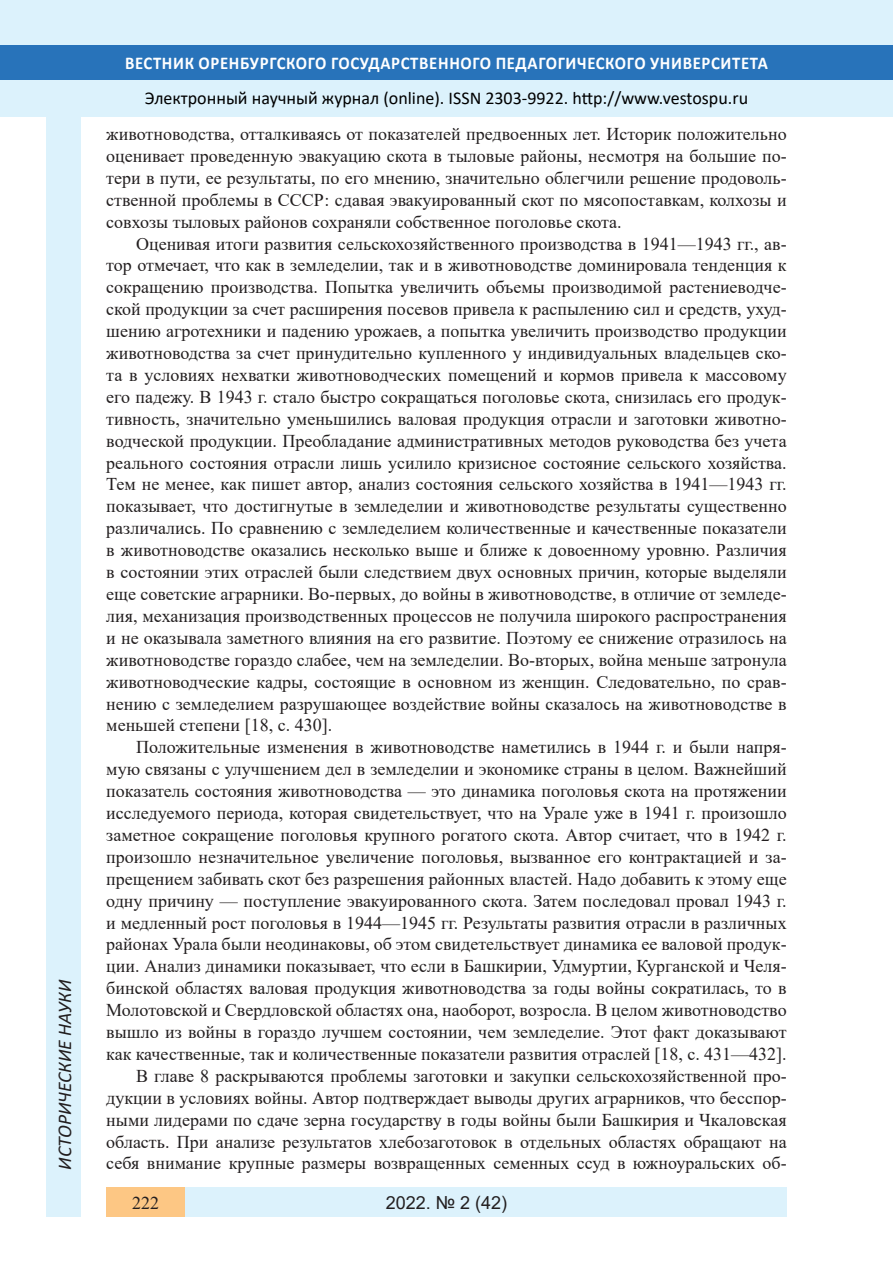
<style>
.page{position:relative;width:893px;height:1263px;background:#fff}
.page>*{position:absolute;margin:0;border:0;box-sizing:border-box;transform-origin:0 0}
.t1{font:italic 19.5px "Calibri";color:#231f20}
.Стиль2{font:18px/21.9px "Times New Roman";color:#231f20;text-align:justify}
.t2{font:18px "Calibri";color:#000}
.t3{font:700 18px "Calibri";letter-spacing:.04em;color:#fff;scale:.93 1}
.t4{font:18px "Arial";color:#231f20}
.t5{font:700 18px "Book Antiqua";color:#231f20}
</style>
<div class="page">
<div style="left:0;top:0;width:893px;height:116px;background:#dcf2fc"></div>
<div style="left:0;top:45px;width:893px;height:34px;background:#2873ba"></div>
<div style="left:106px;top:1188px;width:681px;height:29px;background:#dcf2fc"></div>
<div style="left:106px;top:1188px;width:79px;height:29px;background:#fdc784"></div>
<div style="left:47px;top:116px;width:34px;height:1101px;background:#dcf2fc"></div>
<p class="t1" style="left:51px;top:1179px;width:279px;rotate:-90deg">03.00.00 БИОЛОГИЧЕСКИЕ НАУКИ</p>
<p class="t1" style="left:51px;top:1170px;width:192px;rotate:-90deg">ИСТОРИЧЕСКИЕ НАУКИ</p>
<p class="t3" style="left:125px;top:50px;width:693px">ВЕСТНИК ОРЕНБУРГСКОГО ГОСУДАРСТВЕННОГО ПЕДАГОГИЧЕСКОГО УНИВЕРСИТЕТА</p>
<p class="t2" style="left:145px;top:85px;width:605px">Электронный научный журнал (online). ISSN 2303-9922. http://www.vestospu.ru</p>
<p class="t2" style="left:388px;top:85px;width:13px">O</p>
<p class="t2" style="left:583px;top:85px;width:13px">t</p>
<p class="t2" style="left:583px;top:85px;width:13px">t</p>
<p class="Стиль2" style="left:106px;top:122px;width:682px">животноводства, отталкиваясь от показателей предвоенных лет. Историк положительно оценивает проведенную эвакуацию скота в тыловые районы, несмотря на большие по&shy;тери в пути, ее результаты, по его мнению, значительно облегчили решение продоволь&shy;ственной проблемы в СССР: сдавая эвакуированный скот по мясопоставкам, колхозы и совхозы тыловых районов сохраняли собственное поголовье скота.</p>
<p class="Стиль2" style="left:106px;top:232px;width:682px;text-indent:30px">Оценивая итоги развития сельскохозяйственного производства в 1941—1943 гг., ав&shy;тор отмечает, что как в земледелии, так и в животноводстве доминировала тенденция к сокращению производства. Попытка увеличить объемы производимой растениеводче&shy;ской продукции за счет расширения посевов привела к распылению сил и средств, ухуд&shy;шению агротехники и падению урожаев, а попытка увеличить производство продукции животноводства за счет принудительно купленного у индивидуальных владельцев ско&shy;та в условиях нехватки животноводческих помещений и кормов привела к массовому его падежу. В 1943 г. стало быстро сокращаться поголовье скота, снизилась его продук&shy;тивность, значительно уменьшились валовая продукция отрасли и заготовки животно&shy;водческой продукции. Преобладание административных методов руководства без учета реального состояния отрасли лишь усилило кризисное состояние сельского хозяйства.<br>Тем не менее, как пишет автор, анализ состояния сельского хозяйства в 1941—1943 гг. показывает, что достигнутые в земледелии и животноводстве результаты существенно различались. По сравнению с земледелием количественные и качественные показатели в животноводстве оказались несколько выше и ближе к довоенному уровню. Различия в состоянии этих отраслей были следствием двух основных причин, которые выделяли еще советские аграрники. Во-первых, до войны в животноводстве, в отличие от земледе&shy;лия, механизация производственных процессов не получила широкого распространения и не оказывала заметного влияния на его развитие. Поэтому ее снижение отразилось на животноводстве гораздо слабее, чем на земледелии. Во-вторых, война меньше затронула животноводческие кадры, состоящие в основном из женщин. Следовательно, по срав&shy;нению с земледелием разрушающее воздействие войны сказалось на животноводстве в меньшей степени [18, с. 430].</p>
<p class="Стиль2" style="left:106px;top:736px;width:682px;text-indent:30px">Положительные изменения в животноводстве наметились в 1944 г. и были напря&shy;мую связаны с улучшением дел в земледелии и экономике страны в целом. Важнейший показатель состояния животноводства — это динамика поголовья скота на протяжении исследуемого периода, которая свидетельствует, что на Урале уже в 1941 г. произошло заметное сокращение поголовья крупного рогатого скота. Автор считает, что в 1942 г. произошло незначительное увеличение поголовья, вызванное его контрактацией и за&shy;прещением забивать скот без разрешения районных властей. Надо добавить к этому еще одну причину — поступление эвакуированного скота. Затем последовал провал 1943 г. и медленный рост поголовья в 1944—1945 гг. Результаты развития отрасли в различных районах Урала были неодинаковы, об этом свидетельствует динамика ее валовой продук&shy;ции. Анализ динамики показывает, что если в Башкирии, Удмуртии, Курганской и Челя&shy;бинской областях валовая продукция животноводства за годы войны сократилась, то в Молотовской и Свердловской областях она, наоборот, возросла. В целом животноводство вышло из войны в гораздо лучшем состоянии, чем земледелие. Этот факт доказывают как качественные, так и количественные показатели развития отраслей [18, с. 431—432].</p>
<p class="Стиль2" style="left:106px;top:1064px;width:682px;text-indent:30px">В главе 8 раскрываются проблемы заготовки и закупки сельскохозяйственной про&shy;дукции в условиях войны. Автор подтверждает выводы других аграрников, что бесспор&shy;ными лидерами по сдаче зерна государству в годы войны были Башкирия и Чкаловская область. При анализе результатов хлебозаготовок в отдельных областях обращают на себя внимание крупные размеры возвращенных семенных ссуд в южноуральских об-</p>
<p class="t5" style="left:390px;top:1190px;width:37px">2018</p>
<p class="t5" style="left:460px;top:1190px;width:45px">1 25)</p>
<p class="t4" style="left:386px;top:1190px;width:123px">2022. № 2 (42)</p>
<p class="Стиль2" style="left:132px;top:1191px;width:28px">222</p>
<p class="t5" style="left:488px;top:1190px;width:10px">6</p>
</div>
